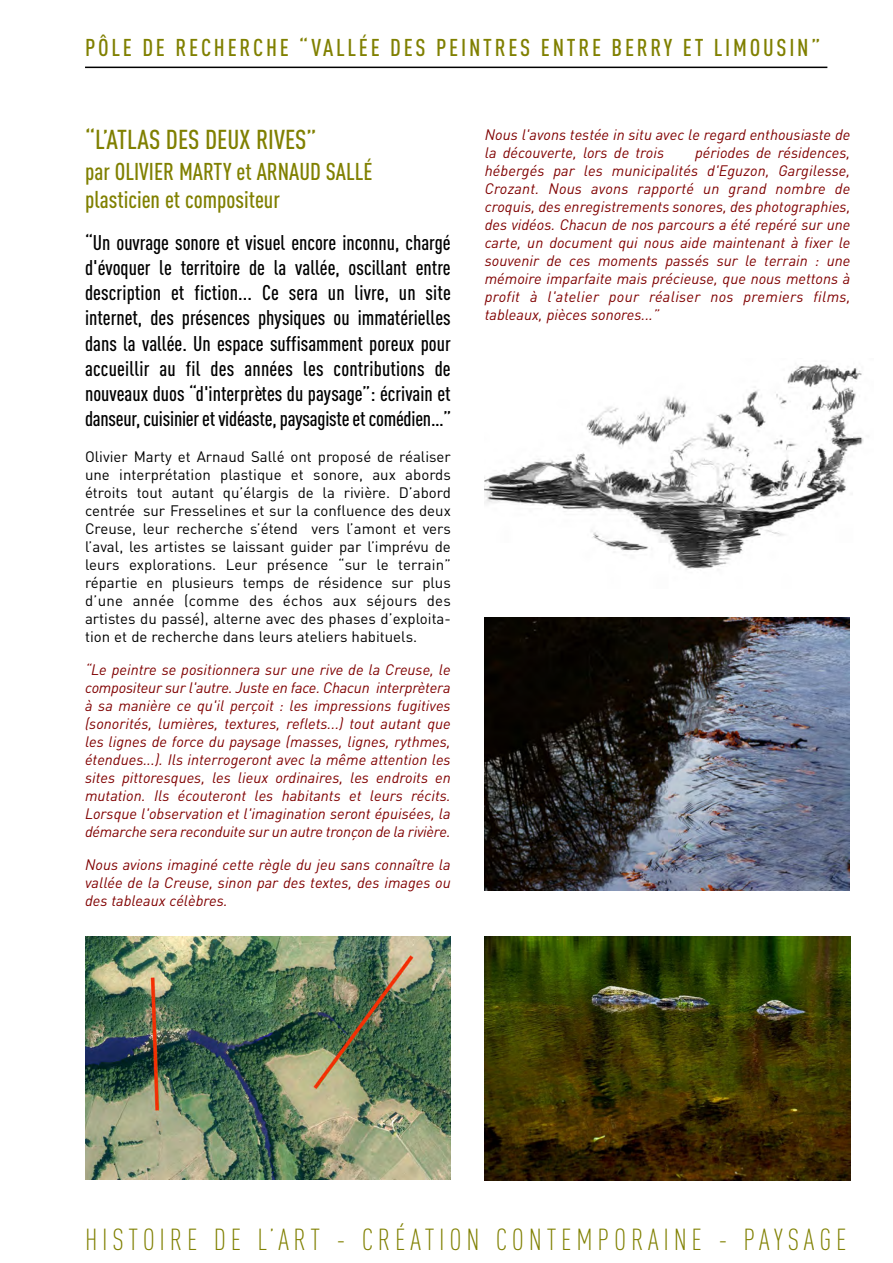
<style>
.page{position:relative;width:893px;height:1263px;background:#fff}
.page>*{position:absolute;margin:0;border:0;box-sizing:border-box;transform-origin:0 0}
.t1{font:300 30px "DIN Cond";letter-spacing:.16em;color:#808000}
.t2{font:500 27px "DIN Cond";color:#808000}
.t3{font:500 24px "DIN Cond";letter-spacing:.115em;color:#808000}
.t4{font:500 24px/28.8px "DIN Cond";color:#808000}
.t5{font:500 21px/25.2px "DIN Cond";letter-spacing:-.01em;color:#000;text-align:justify}
.t6{font:italic 15px/18px "DIN";color:#800000;text-align:justify}
.t7{font:15px/18px "DIN";color:#000;text-align:justify}
</style>
<div class="page">
<hr style="left:85px;top:67px;width:742px;height:1px;background:#000">
<img style="left:485px;top:618px;width:365px;height:272px">
<img style="left:85px;top:937px;width:366px;height:242px">
<img style="left:485px;top:364px;width:379px;height:206px">
<img style="left:485px;top:936px;width:365px;height:244px">
<h3 class="t3" style="left:85px;top:38px;width:737px">PÔLE DE RECHERCHE “VALLÉE DES PEINTRES ENTRE BERRY ET LIMOUSIN”</h3>
<h2 class="t2" style="left:85px;top:130px;width:233px">“L’ATLAS DES DEUX RIVES”</h2>
<h3 class="t4" style="left:85px;top:159px;width:289px">par OLIVIER MARTY et ARNAUD SALLÉ plasticien et compositeur</h3>
<p class="t5" style="left:85px;top:232px;width:368px">“Un ouvrage sonore et visuel encore inconnu, chargé d'évoquer le territoire de la vallée, oscillant entre description et fiction... Ce sera un livre, un site internet, des présences physiques ou immatérielles dans la vallée. Un espace suffisamment poreux pour accueillir au fil des années les contributions de nouveaux duos “d'interprètes du paysage”: écrivain et danseur, cuisinier et vidéaste, paysagiste et comédien…”</p>
<p class="t7" style="left:85px;top:448px;width:367px">Olivier Marty et Arnaud Sallé ont proposé de réaliser une interprétation plastique et sonore, aux abords étroits tout autant qu’élargis de la rivière. D’abord centrée sur Fresselines et sur la confluence des deux Creuse, leur recherche s’étend vers l’amont et vers l’aval, les artistes se laissant guider par l’imprévu de leurs explorations. Leur présence “sur le terrain” répartie en plusieurs temps de résidence sur plus d’une année (comme des échos aux séjours des artistes du passé), alterne avec des phases d’exploita&shy;tion et de recherche dans leurs ateliers habituels.</p>
<p class="t6" style="left:85px;top:662px;width:367px">“Le peintre se positionnera sur une rive de la Creuse, le compositeur sur l'autre. Juste en face. Chacun interprètera à sa manière ce qu'il perçoit : les impressions fugitives (sonorités, lumières, textures, reflets...) tout autant que les lignes de force du paysage (masses, lignes, rythmes, étendues...). Ils interrogeront avec la même attention les sites pittoresques, les lieux ordinaires, les endroits en mutation. Ils écouteront les habitants et leurs récits.<br>Lorsque l'observation et l'imagination seront épuisées, la démarche sera reconduite sur un autre tronçon de la rivière.</p>
<p class="t6" style="left:85px;top:857px;width:367px">Nous avions imaginé cette règle du jeu sans connaître la vallée de la Creuse, sinon par des textes, des images ou des tableaux célèbres.</p>
<p class="t6" style="left:485px;top:128px;width:367px">Nous l'avons testée in situ avec le regard enthousiaste de la découverte, lors de trois</p>
<p class="t6" style="left:485px;top:146px;width:367px;text-indent:210px">périodes de résidences, hébergés par les municipalités d'Eguzon, Gargilesse, Crozant. Nous avons rapporté un grand nombre de croquis, des enregistrements sonores, des photographies, des vidéos. Chacun de nos parcours a été repéré sur une carte, un document qui nous aide maintenant à fixer le souvenir de ces moments passés sur le terrain : une mémoire imparfaite mais précieuse, que nous mettons à profit à l'atelier pour réaliser nos premiers films, tableaux, pièces sonores...”</p>
<h1 class="t1" style="left:85px;top:1228px;width:763px">HISTOIRE DE L’ART - CRÉATION CONTEMPORAINE - PAYSAGE</h1>
</div>
